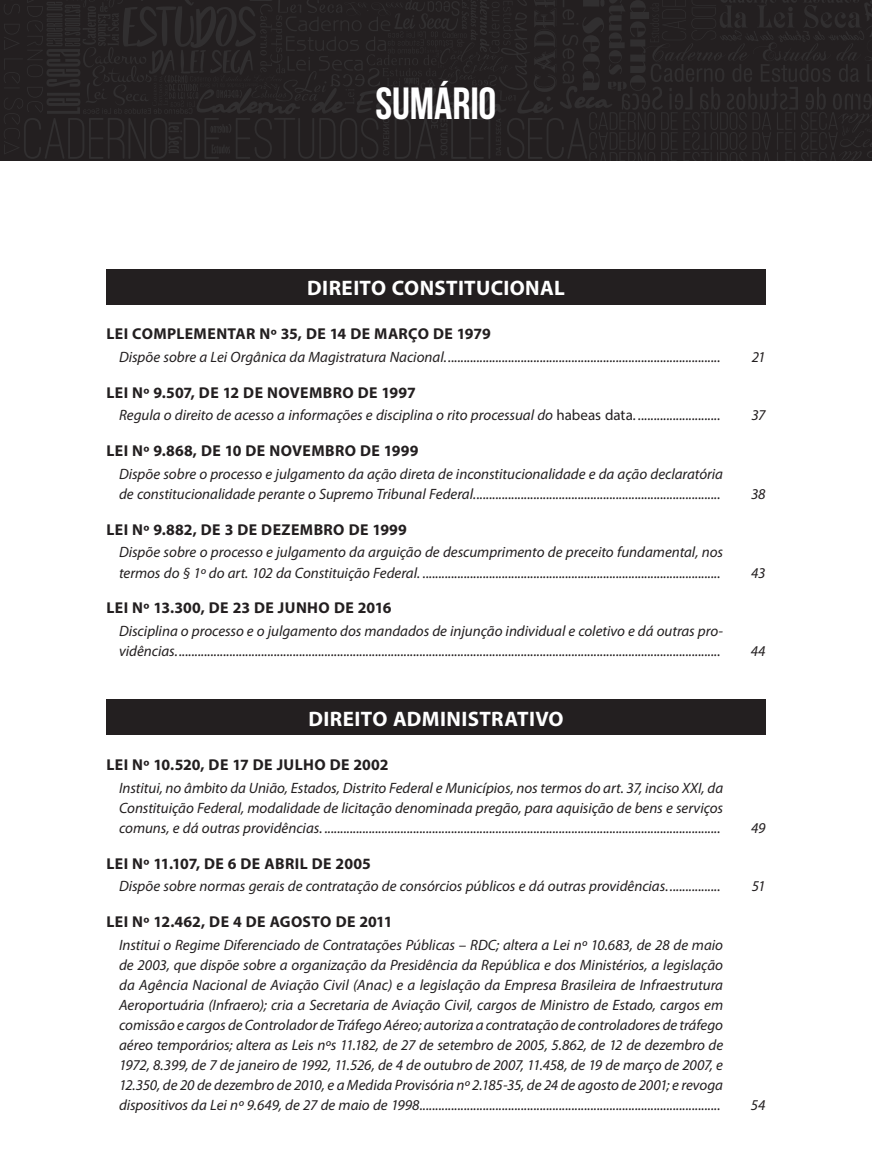
<style>
.page{position:relative;width:872px;height:1170px;background:#fff}
.page>*{position:absolute;margin:0;border:0;box-sizing:border-box;transform-origin:0 0}
.Linha_1_Entrada{font:700 45px "Bebas Neue";letter-spacing:-.005em;color:#fff}
.t1{font:700 21px "Myriad Pro";letter-spacing:.015em;color:#fff}
.t2{font:700 15.75px "Myriad Pro";letter-spacing:.02em;color:#231f20}
.t3{font:italic 15px/20.1px "Myriad Pro";letter-spacing:-.005em;color:#231f20}
.s1{font-style:normal}
</style>
<div class="page">
<svg style="left:4px;top:0;width:868px;height:161px;background:#262223"></svg>
<div style="left:106px;top:268px;width:659px;height:36px;background:#231f20"></div>
<div style="left:106px;top:699px;width:659px;height:36px;background:#231f20"></div>
<p class="Linha_1_Entrada" style="left:375px;top:79px;width:122px">SUMÁRIO</p>
<p class="t1" style="left:307px;top:274px;width:259px">DIREITO CONSTITUCIONAL</p>
<p class="t2" style="left:106px;top:324px;width:386px">LEI COMPLEMENTAR Nº 35, DE 14 DE MARÇO DE 1979</p>
<p class="t3" style="left:119px;top:347px;width:603px">Dispõe sobre a Lei Orgânica da Magistratura Nacional.......................................................................................</p>
<p class="t3" style="left:751px;top:347px;width:15px">21</p>
<p class="t2" style="left:106px;top:382px;width:311px">LEI Nº 9.507, DE 12 DE NOVEMBRO DE 1997</p>
<p class="t3" style="left:119px;top:405px;width:603px">Regula o direito de acesso a informações e disciplina o rito processual do <span class="s1">habeas data</span>. ..........................</p>
<p class="t3" style="left:751px;top:405px;width:16px">37</p>
<p class="t2" style="left:106px;top:440px;width:313px">LEI Nº 9.868, DE 10 DE NOVEMBRO DE 1999</p>
<p class="t3" style="left:119px;top:464px;width:605px">Dispõe sobre o processo e julgamento da ação direta de inconstitucionalidade e da ação declaratória de constitucionalidade perante o Supremo Tribunal Federal..............................................................................</p>
<p class="t3" style="left:751px;top:484px;width:16px">38</p>
<p class="t2" style="left:106px;top:519px;width:302px">LEI Nº 9.882, DE 3 DE DEZEMBRO DE 1999</p>
<p class="t3" style="left:119px;top:542px;width:605px">Dispõe sobre o processo e julgamento da arguição de descumprimento de preceito fundamental, nos termos do § 1º do art. 102 da Constituição Federal. ..............................................................................................</p>
<p class="t2" style="left:106px;top:597px;width:286px">LEI Nº 13.300, DE 23 DE JUNHO DE 2016</p>
<p class="t3" style="left:119px;top:621px;width:605px">Disciplina o processo e o julgamento dos mandados de injunção individual e coletivo e dá outras pro&shy;vidências............................................................................................................................................................................</p>
<p class="t1" style="left:308px;top:705px;width:257px">DIREITO ADMINISTRATIVO</p>
<p class="t2" style="left:106px;top:754px;width:283px">LEI Nº 10.520, DE 17 DE JULHO DE 2002</p>
<p class="t3" style="left:119px;top:778px;width:605px;text-align:justify">Institui, no âmbito da União, Estados, Distrito Federal e Municípios, nos termos do art. 37, inciso XXI, da Constituição Federal, modalidade de licitação denominada pregão, para aquisição de bens e serviços comuns, e dá outras providências. .............................................................................................................................</p>
<p class="t3" style="left:751px;top:562px;width:16px">43</p>
<p class="t3" style="left:750px;top:641px;width:16px">44</p>
<p class="t3" style="left:751px;top:818px;width:16px">49</p>
<p class="t2" style="left:106px;top:853px;width:266px">LEI Nº 11.107, DE 6 DE ABRIL DE 2005</p>
<p class="t3" style="left:119px;top:876px;width:603px">Dispõe sobre normas gerais de contratação de consórcios públicos e dá outras providências.................</p>
<p class="t3" style="left:751px;top:876px;width:15px">51</p>
<p class="t2" style="left:106px;top:911px;width:287px">LEI Nº 12.462, DE 4 DE AGOSTO DE 2011</p>
<p class="t3" style="left:119px;top:935px;width:605px;text-align:justify">Institui o Regime Diferenciado de Contratações Públicas – RDC; altera a Lei nº 10.683, de 28 de maio de 2003, que dispõe sobre a organização da Presidência da República e dos Ministérios, a legislação da Agência Nacional de Aviação Civil (Anac) e a legislação da Empresa Brasileira de Infraestrutura Aeroportuária (Infraero); cria a Secretaria de Aviação Civil, cargos de Ministro de Estado, cargos em comissão e cargos de Controlador de Tráfego Aéreo; autoriza a contratação de controladores de tráfego aéreo temporários; altera as Leis nºs 11.182, de 27 de setembro de 2005, 5.862, de 12 de dezembro de 1972, 8.399, de 7 de janeiro de 1992, 11.526, de 4 de outubro de 2007, 11.458, de 19 de março de 2007, e 12.350, de 20 de dezembro de 2010, e a Medida Provisória nº 2.185-35, de 24 de agosto de 2001; e revoga dispositivos da Lei nº 9.649, de 27 de maio de 1998...............................................................................................</p>
<p class="t3" style="left:751px;top:1095px;width:16px">54</p>
</div>
